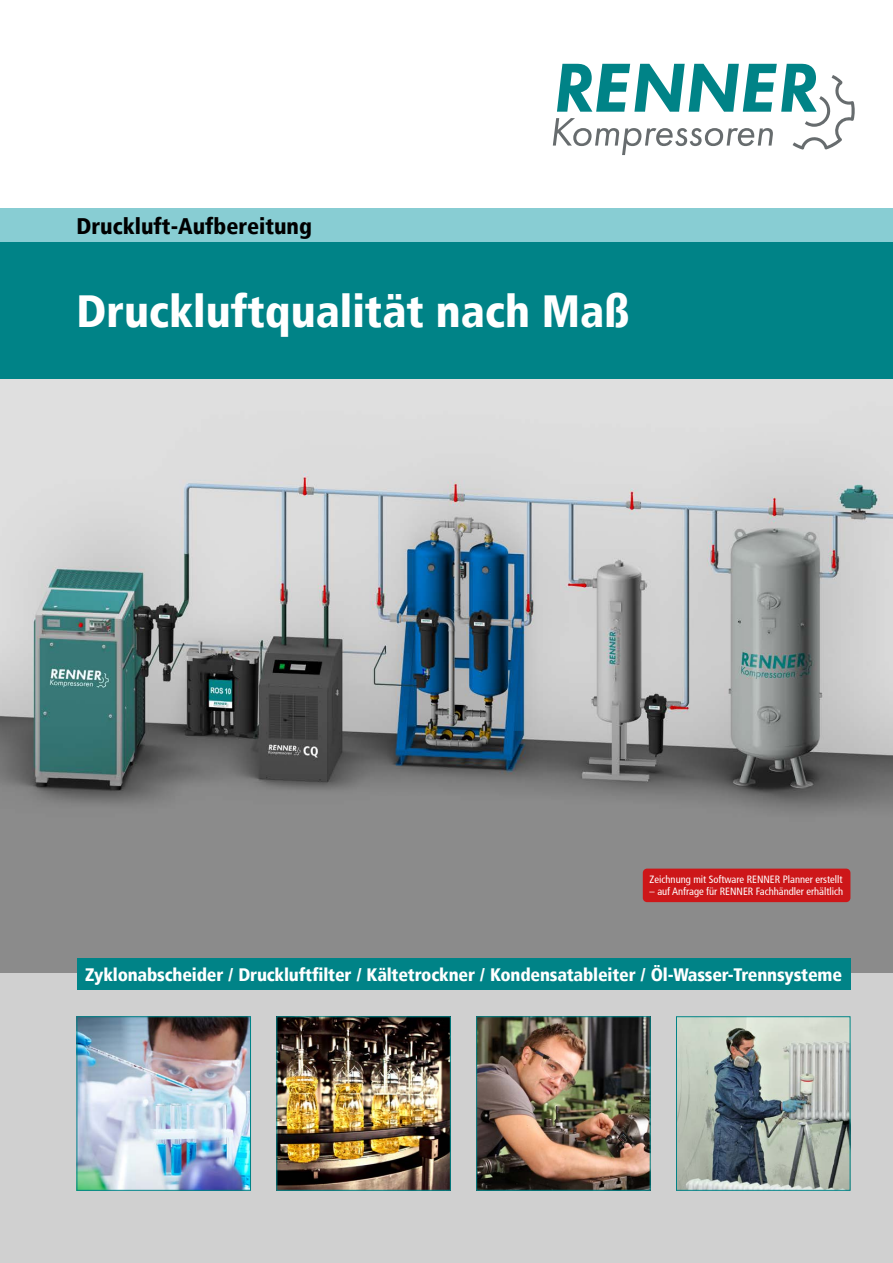
<style>
.page{position:relative;width:893px;height:1263px;background:#fff}
.page>*{position:absolute;margin:0;border:0;box-sizing:border-box;transform-origin:0 0}
.t1{font:900 condensed 45px "Frutiger";color:#fff}
.t2{font:900 condensed 22.5px "Frutiger";color:#000}
.t3{font:900 condensed 18px "Frutiger";letter-spacing:-.01em;color:#fff}
.t4{font:condensed 10.5px "Frutiger";color:#fff}
</style>
<div class="page">
<img style="left:0;top:378px;width:893px;height:596px">
<div style="left:0;top:974px;width:893px;height:289px;background:#d0d0d0"></div>
<div style="left:0;top:208px;width:893px;height:34px;background:#88cdd3"></div>
<div style="left:0;top:242px;width:893px;height:136px;background:#008387"></div>
<svg style="left:553px;top:64px;width:302px;height:91px"></svg>
<img style="left:278px;top:1018px;width:171px;height:171px">
<div style="left:276px;top:1016px;width:175px;height:175px;border:1px solid #008387"></div>
<img style="left:478px;top:1018px;width:171px;height:171px">
<div style="left:476px;top:1016px;width:175px;height:175px;border:1px solid #008387"></div>
<img style="left:79px;top:1018px;width:170px;height:171px">
<div style="left:77px;top:1016px;width:174px;height:175px;border:1px solid #008387"></div>
<img style="left:678px;top:1018px;width:170px;height:171px">
<div style="left:676px;top:1016px;width:174px;height:175px;border:1px solid #008387"></div>
<div style="left:77px;top:958px;width:773px;height:31px;background:#008387"></div>
<div style="left:643px;top:868px;width:207px;height:34px;background:#cd1719;border-radius:4px"></div>
<p class="t2" style="left:77px;top:212px;width:237px">Druckluft-Aufbereitung</p>
<h1 class="t1" style="left:77px;top:285px;width:555px">Druckluftqualität nach Maß</h1>
<p class="t4" style="left:650px;top:873px;width:195px">Zeichnung mit Software RENNER Planner erstellt</p>
<p class="t4" style="left:650px;top:885px;width:195px">– auf Anfrage für RENNER Fachhändler erhältlich</p>
<p class="t3" style="left:85px;top:963px;width:758px">Zyklonabscheider / Druckluftfilter / Kältetrockner / Kondensatableiter / Öl-Wasser-Trennsysteme</p>
</div>
